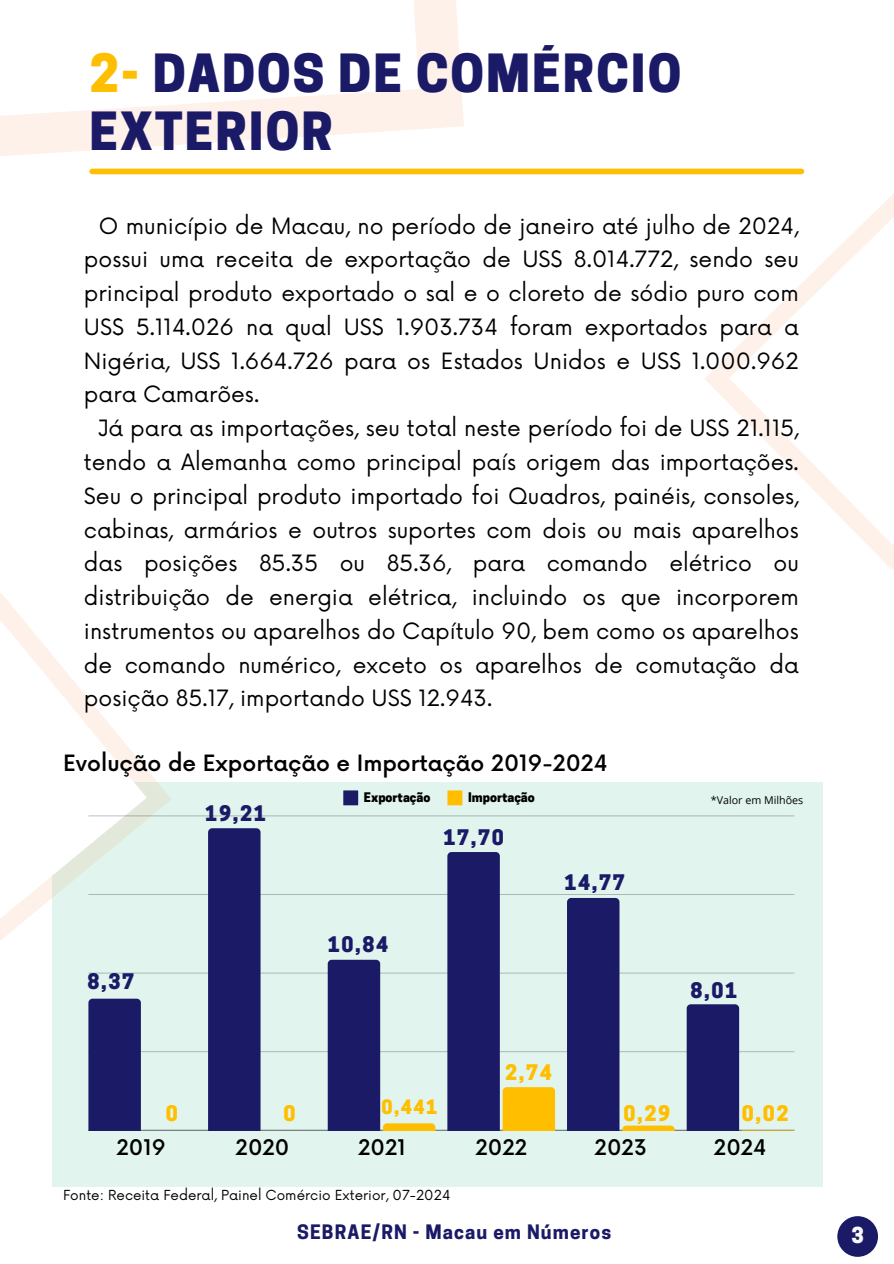
<style>
.page{position:relative;width:894px;height:1264px;background:#fff}
.page>*{position:absolute;margin:0;border:0;box-sizing:border-box;transform-origin:0 0}
.t1{font:800 49.35px/57.3px "Cooper Hewitt";letter-spacing:.04em;color:#1b1a67}
.t2{font:21.9px "Now";color:#000}
.t3{font:500 21.9px "Now";color:#000}
.t4{font:500 21px "Now";color:#000}
.t5{font:800 20.7px "Cooper Hewitt";color:#f7f8fd}
.t6{font:800 20.1px "Cooper Hewitt";letter-spacing:.08em;color:#1b1a67}
.t7{font:800 20.1px "Cooper Hewitt";color:#ffbf00}
.t8{font:700 18.75px "Cooper Hewitt";letter-spacing:.06em;color:#1b1a67}
.t9{font:800 18.6px "Cooper Hewitt";color:#ffbf00}
.t10{font:13.5px "Now";color:#000}
.t11{font:800 12.45px "Cooper Hewitt";color:#000}
.t12{font:10.65px "Open Sans";color:#000}
.s1{color:#ffbf00}
</style>
<div class="page">
<div style="left:52px;top:781px;width:770px;height:405px;background:#e1f5ee"></div>
<svg style="left:0;top:593px;width:172px;height:226px"></svg>
<svg style="left:0;top:617px;width:147px;height:324px"></svg>
<svg style="left:705px;top:194px;width:188px;height:376px"></svg>
<svg style="left:728px;top:216px;width:165px;height:329px"></svg>
<svg style="left:0;top:0;width:464px;height:156px;fill:#fdf1ea"></svg>
<svg style="left:0;top:0;width:419px;height:124px"></svg>
<div style="left:92px;top:169px;width:709px;height:5px;background:#ffbf00"></div>
<div style="left:837px;top:1216px;width:40px;height:40px;background:#1b1a67;border-radius:50%"></div>
<svg style="left:343px;top:790px;width:15px;height:15px"></svg>
<svg style="left:447px;top:790px;width:15px;height:15px"></svg>
<hr style="left:88px;top:1129px;width:706px;height:1px;background:#c3d4ce">
<hr style="left:88px;top:1051px;width:706px;height:1px;background:#b3c3bd">
<hr style="left:88px;top:972px;width:706px;height:1px;background:#cadcd5">
<hr style="left:88px;top:894px;width:706px;height:1px;background:#a9b8b3">
<hr style="left:88px;top:815px;width:706px;height:1px;background:#000;opacity:.25">
<div style="left:88px;top:998px;width:53px;height:132px;background:#1b1a67"></div>
<div style="left:208px;top:828px;width:52px;height:302px;background:#1b1a67"></div>
<svg style="left:327px;top:959px;width:108px;height:171px"></svg>
<svg style="left:447px;top:852px;width:108px;height:278px"></svg>
<svg style="left:567px;top:898px;width:107px;height:232px"></svg>
<svg style="left:686px;top:1004px;width:108px;height:126px"></svg>
<h1 class="t1" style="left:89px;top:51px;width:593px"><span class="s1">2-</span> DADOS DE COMÉRCIO<br>EXTERIOR</h1>
<h4 class="t2" style="left:99px;top:213px;width:701px">O município de Macau, no período de janeiro até julho de 2024,</h4>
<h4 class="t2" style="left:84px;top:247px;width:716px">possui uma receita de exportação de US$ 8.014.772, sendo seu</h4>
<h4 class="t2" style="left:84px;top:281px;width:716px">principal produto exportado o sal e o cloreto de sódio puro com</h4>
<h4 class="t2" style="left:84px;top:315px;width:716px">US$ 5.114.026 na qual US$ 1.903.734 foram exportados para a</h4>
<h4 class="t2" style="left:84px;top:348px;width:716px">Nigéria, US$ 1.664.726 para os Estados Unidos e US$ 1.000.962</h4>
<h4 class="t2" style="left:84px;top:382px;width:177px">para Camarões.</h4>
<h4 class="t2" style="left:98px;top:416px;width:702px">Já para as importações, seu total neste período foi de US$ 21.115,</h4>
<h4 class="t2" style="left:84px;top:450px;width:716px">tendo a Alemanha como principal país origem das importações.</h4>
<h4 class="t2" style="left:84px;top:483px;width:716px">Seu o principal produto importado foi Quadros, painéis, consoles,</h4>
<h4 class="t2" style="left:84px;top:517px;width:716px">cabinas, armários e outros suportes com dois ou mais aparelhos</h4>
<h4 class="t2" style="left:84px;top:551px;width:716px">das posições 85.35 ou 85.36, para comando elétrico ou</h4>
<h4 class="t2" style="left:84px;top:585px;width:716px">distribuição de energia elétrica, incluindo os que incorporem</h4>
<h4 class="t2" style="left:84px;top:618px;width:716px">instrumentos ou aparelhos do Capítulo 90, bem como os aparelhos</h4>
<h4 class="t2" style="left:84px;top:652px;width:716px">de comando numérico, exceto os aparelhos de comutação da</h4>
<h4 class="t2" style="left:84px;top:686px;width:410px">posição 85.17, importando US$ 12.943.</h4>
<p class="t3" style="left:63px;top:750px;width:546px">Evolução de Exportação e Importação 2019-2024</p>
<h2 class="t6" style="left:87px;top:974px;width:48px">8,37</h2>
<h2 class="t6" style="left:205px;top:806px;width:62px">19,21</h2>
<p class="t11" style="left:364px;top:792px;width:68px">Exportação</p>
<p class="t11" style="left:468px;top:792px;width:68px">Importação</p>
<h2 class="t6" style="left:328px;top:937px;width:62px">10,84</h2>
<p class="t6" style="left:443px;top:829px;width:62px">17,70</p>
<p class="t6" style="left:564px;top:874px;width:62px">14,77</p>
<h2 class="t7" style="left:505px;top:1064px;width:48px">2,74</h2>
<h2 class="t12" style="left:710px;top:792px;width:94px">*Valor em Milhões</h2>
<h5 class="t6" style="left:690px;top:982px;width:48px">8,01</h5>
<h3 class="t7" style="left:283px;top:1106px;width:14px">0</h3>
<h3 class="t9" style="left:381px;top:1100px;width:57px">0,441</h3>
<h2 class="t7" style="left:166px;top:1106px;width:14px">0</h2>
<p class="t7" style="left:623px;top:1105px;width:48px">0,29</p>
<h2 class="t7" style="left:741px;top:1105px;width:48px">0,02</h2>
<h3 class="t4" style="left:116px;top:1136px;width:51px">2019</h3>
<h3 class="t4" style="left:235px;top:1136px;width:55px">2020</h3>
<h3 class="t4" style="left:358px;top:1136px;width:49px">2021</h3>
<h2 class="t4" style="left:475px;top:1136px;width:53px">2022</h2>
<h3 class="t4" style="left:594px;top:1136px;width:54px">2023</h3>
<p class="t4" style="left:713px;top:1136px;width:54px">2024</p>
<h6 class="t10" style="left:63px;top:1187px;width:388px">Fonte: Receita Federal, Painel Comércio Exterior, 07-2024</h6>
<h2 class="t8" style="left:297px;top:1225px;width:315px">SEBRAE/RN - Macau em Números</h2>
<h3 class="t5" style="left:851px;top:1227px;width:14px">3</h3>
</div>
